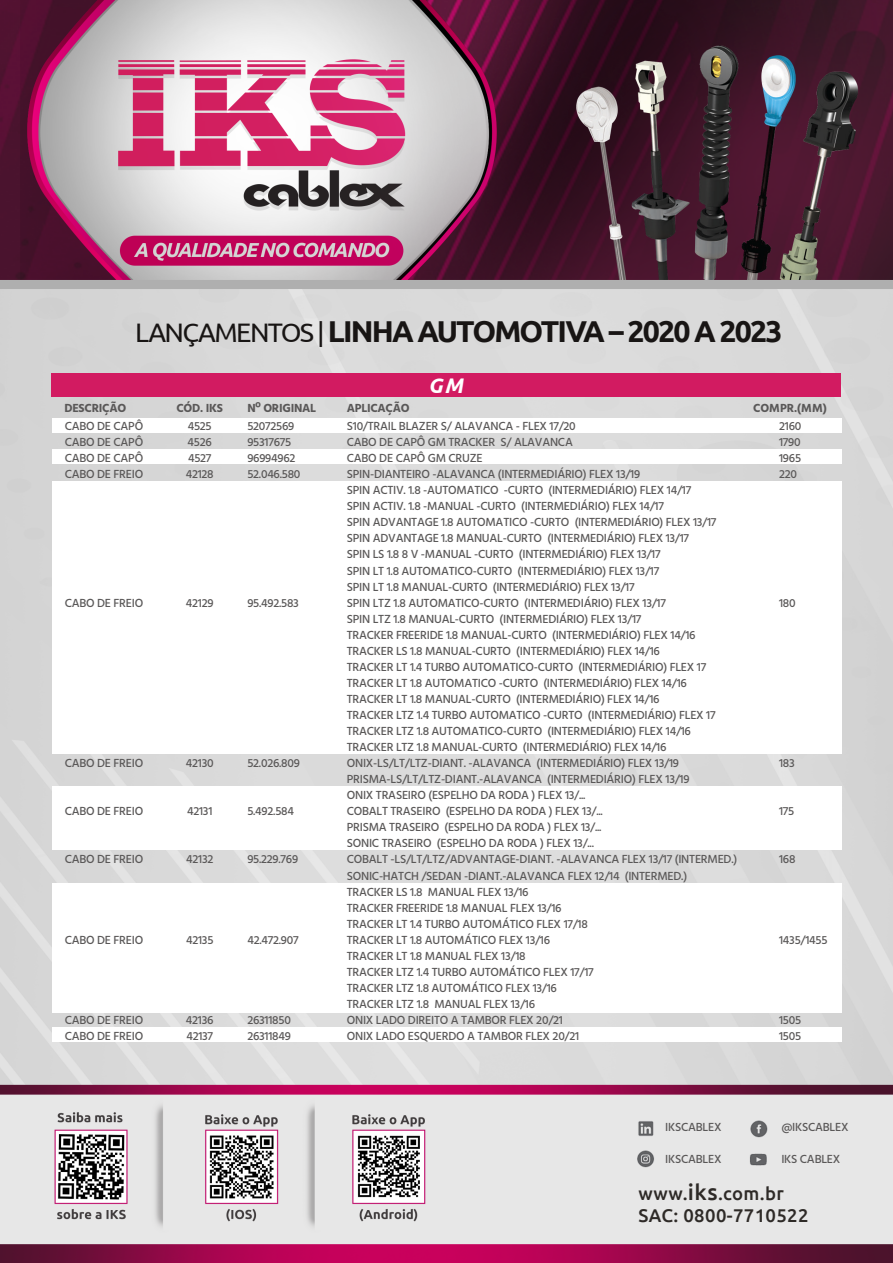
<style>
.page{position:relative;width:893px;height:1263px;background:#fff}
.page>*{position:absolute;margin:0;border:0;box-sizing:border-box;transform-origin:0 0}
.t1{font:700 30.15px "Ubuntu";letter-spacing:-.06em;color:#181514}
.t2{font:italic 700 21.15px "Ubuntu";color:#fff}
.t3{font:500 18.45px/21.3px "Ubuntu";letter-spacing:.02em;color:#2e2a27}
.t4{font:500 12px/16px "Hind";letter-spacing:-.02em;color:#5a5858}
.t5{font:700 12px "Hind";letter-spacing:-.02em;color:#5a5858}
.s1{font-weight:400;font-size:26.7px}
.s2{font-size:22.35px}
</style>
<div class="page">
<img style="left:0;top:0;width:893px;height:1263px">
<div style="left:52px;top:481px;width:789px;height:272px;background:#fff"></div>
<div style="left:52px;top:786px;width:789px;height:64px;background:#fff"></div>
<div style="left:52px;top:883px;width:789px;height:129px;background:#fff"></div>
<div style="left:52px;top:418px;width:789px;height:15px;background:#fff"></div>
<div style="left:52px;top:450px;width:789px;height:14px;background:#fff"></div>
<div style="left:52px;top:1027px;width:789px;height:14px;background:#fff"></div>
<div style="left:52px;top:373px;width:789px;height:23px;background:#d21b61"></div>
<h1 class="t1" style="left:135px;top:312px;width:649px"><span class="s1">LANÇAMENTOS |</span> LINHA AUTOMOTIVA – 2020 A 2023</h1>
<h2 class="t2" style="left:428px;top:372px;width:36px">GM</h2>
<p class="t5" style="left:64px;top:401px;width:63px">DESCRIÇÃO</p>
<p class="t5" style="left:176px;top:401px;width:48px">CÓD. IKS</p>
<p class="t5" style="left:247px;top:401px;width:70px">Nº ORIGINAL</p>
<p class="t4" style="left:65px;top:419px;width:80px;text-align:justify">CABO DE CAPÔ CABO DE CAPÔ CABO DE CAPÔ CABO DE FREIO</p>
<p class="t4" style="left:247px;top:419px;width:55px">52072569<br>95317675<br>96994962<br>52.046.580</p>
<p class="t4" style="left:186px;top:419px;width:30px">4525<br>4526<br>4527<br>42128</p>
<p class="t4" style="left:65px;top:595px;width:80px">CABO DE FREIO</p>
<p class="t4" style="left:186px;top:595px;width:29px">42129</p>
<p class="t4" style="left:247px;top:595px;width:53px">95.492.583</p>
<p class="t4" style="left:65px;top:756px;width:80px">CABO DE FREIO</p>
<p class="t4" style="left:65px;top:804px;width:80px">CABO DE FREIO</p>
<p class="t4" style="left:65px;top:852px;width:80px">CABO DE FREIO</p>
<p class="t4" style="left:186px;top:756px;width:29px">42130</p>
<p class="t4" style="left:247px;top:756px;width:54px">52.026.809</p>
<p class="t4" style="left:187px;top:804px;width:27px">42131</p>
<p class="t4" style="left:247px;top:804px;width:48px">5.492.584</p>
<p class="t4" style="left:186px;top:852px;width:29px">42132</p>
<p class="t4" style="left:247px;top:852px;width:52px">95.229.769</p>
<p class="t4" style="left:65px;top:932px;width:80px">CABO DE FREIO</p>
<p class="t4" style="left:186px;top:932px;width:29px">42135</p>
<p class="t4" style="left:247px;top:932px;width:53px">42.472.907</p>
<p class="t4" style="left:65px;top:1012px;width:80px">CABO DE FREIO<br>CABO DE FREIO</p>
<p class="t4" style="left:186px;top:1012px;width:29px">42136<br>42137</p>
<p class="t4" style="left:247px;top:1012px;width:45px">26311850<br>26311849</p>
<p class="t5" style="left:347px;top:401px;width:64px">APLICAÇÃO</p>
<p class="t5" style="left:753px;top:401px;width:75px">COMPR.(MM)</p>
<p class="t4" style="left:347px;top:419px;width:392px">S10/TRAIL BLAZER S/ ALAVANCA - FLEX 17/20<br>CABO DE CAPÔ GM TRACKER S/ ALAVANCA<br>CABO DE CAPÔ GM CRUZE<br>SPIN-DIANTEIRO -ALAVANCA (INTERMEDIÁRIO) FLEX 13/19<br>SPIN ACTIV. 1.8 -AUTOMATICO -CURTO (INTERMEDIÁRIO) FLEX 14/17<br>SPIN ACTIV. 1.8 -MANUAL -CURTO (INTERMEDIÁRIO) FLEX 14/17<br>SPIN ADVANTAGE 1.8 AUTOMATICO -CURTO (INTERMEDIÁRIO) FLEX 13/17<br>SPIN ADVANTAGE 1.8 MANUAL-CURTO (INTERMEDIÁRIO) FLEX 13/17<br>SPIN LS 1.8 8 V -MANUAL -CURTO (INTERMEDIÁRIO) FLEX 13/17<br>SPIN LT 1.8 AUTOMATICO-CURTO (INTERMEDIÁRIO) FLEX 13/17<br>SPIN LT 1.8 MANUAL-CURTO (INTERMEDIÁRIO) FLEX 13/17<br>SPIN LTZ 1.8 AUTOMATICO-CURTO (INTERMEDIÁRIO) FLEX 13/17<br>SPIN LTZ 1.8 MANUAL-CURTO (INTERMEDIÁRIO) FLEX 13/17<br>TRACKER FREERIDE 1.8 MANUAL-CURTO (INTERMEDIÁRIO) FLEX 14/16<br>TRACKER LS 1.8 MANUAL-CURTO (INTERMEDIÁRIO) FLEX 14/16<br>TRACKER LT 1.4 TURBO AUTOMATICO-CURTO (INTERMEDIÁRIO) FLEX 17<br>TRACKER LT 1.8 AUTOMATICO -CURTO (INTERMEDIÁRIO) FLEX 14/16<br>TRACKER LT 1.8 MANUAL-CURTO (INTERMEDIÁRIO) FLEX 14/16<br>TRACKER LTZ 1.4 TURBO AUTOMATICO -CURTO (INTERMEDIÁRIO) FLEX 17<br>TRACKER LTZ 1.8 AUTOMATICO-CURTO (INTERMEDIÁRIO) FLEX 14/16<br>TRACKER LTZ 1.8 MANUAL-CURTO (INTERMEDIÁRIO) FLEX 14/16<br>ONIX-LS/LT/LTZ-DIANT. -ALAVANCA (INTERMEDIÁRIO) FLEX 13/19<br>PRISMA-LS/LT/LTZ-DIANT.-ALAVANCA (INTERMEDIÁRIO) FLEX 13/19<br>ONIX TRASEIRO (ESPELHO DA RODA ) FLEX 13/...<br>COBALT TRASEIRO (ESPELHO DA RODA ) FLEX 13/...<br>PRISMA TRASEIRO (ESPELHO DA RODA ) FLEX 13/...<br>SONIC TRASEIRO (ESPELHO DA RODA ) FLEX 13/...<br>COBALT -LS/LT/LTZ/ADVANTAGE-DIANT. -ALAVANCA FLEX 13/17 (INTERMED.)<br>SONIC-HATCH /SEDAN -DIANT.-ALAVANCA FLEX 12/14 (INTERMED.)<br>TRACKER LS 1.8 MANUAL FLEX 13/16<br>TRACKER FREERIDE 1.8 MANUAL FLEX 13/16<br>TRACKER LT 1.4 TURBO AUTOMÁTICO FLEX 17/18<br>TRACKER LT 1.8 AUTOMÁTICO FLEX 13/16<br>TRACKER LT 1.8 MANUAL FLEX 13/18<br>TRACKER LTZ 1.4 TURBO AUTOMÁTICO FLEX 17/17<br>TRACKER LTZ 1.8 AUTOMÁTICO FLEX 13/16<br>TRACKER LTZ 1.8 MANUAL FLEX 13/16<br>ONIX LADO DIREITO A TAMBOR FLEX 20/21<br>ONIX LADO ESQUERDO A TAMBOR FLEX 20/21</p>
<p class="t4" style="left:779px;top:419px;width:24px;text-align:justify">2160<br>1790<br>1965<br>220</p>
<p class="t4" style="left:779px;top:595px;width:18px">180</p>
<p class="t4" style="left:779px;top:756px;width:17px">183</p>
<p class="t4" style="left:779px;top:804px;width:17px">175</p>
<p class="t4" style="left:779px;top:852px;width:18px">168</p>
<p class="t4" style="left:779px;top:932px;width:50px">1435/1455</p>
<p class="t4" style="left:779px;top:1012px;width:24px">1505<br>1505</p>
<p class="t4" style="left:665px;top:1119px;width:58px">IKSCABLEX</p>
<p class="t4" style="left:665px;top:1152px;width:58px">IKSCABLEX</p>
<p class="t4" style="left:781px;top:1152px;width:61px">IKS CABLEX</p>
<p class="t4" style="left:781px;top:1119px;width:69px">@IKSCABLEX</p>
<h3 class="t3" style="left:638px;top:1182px;width:172px">www.<span class="s2">iks</span>.com.br<br>SAC: 0800-7710522</h3>
</div>
